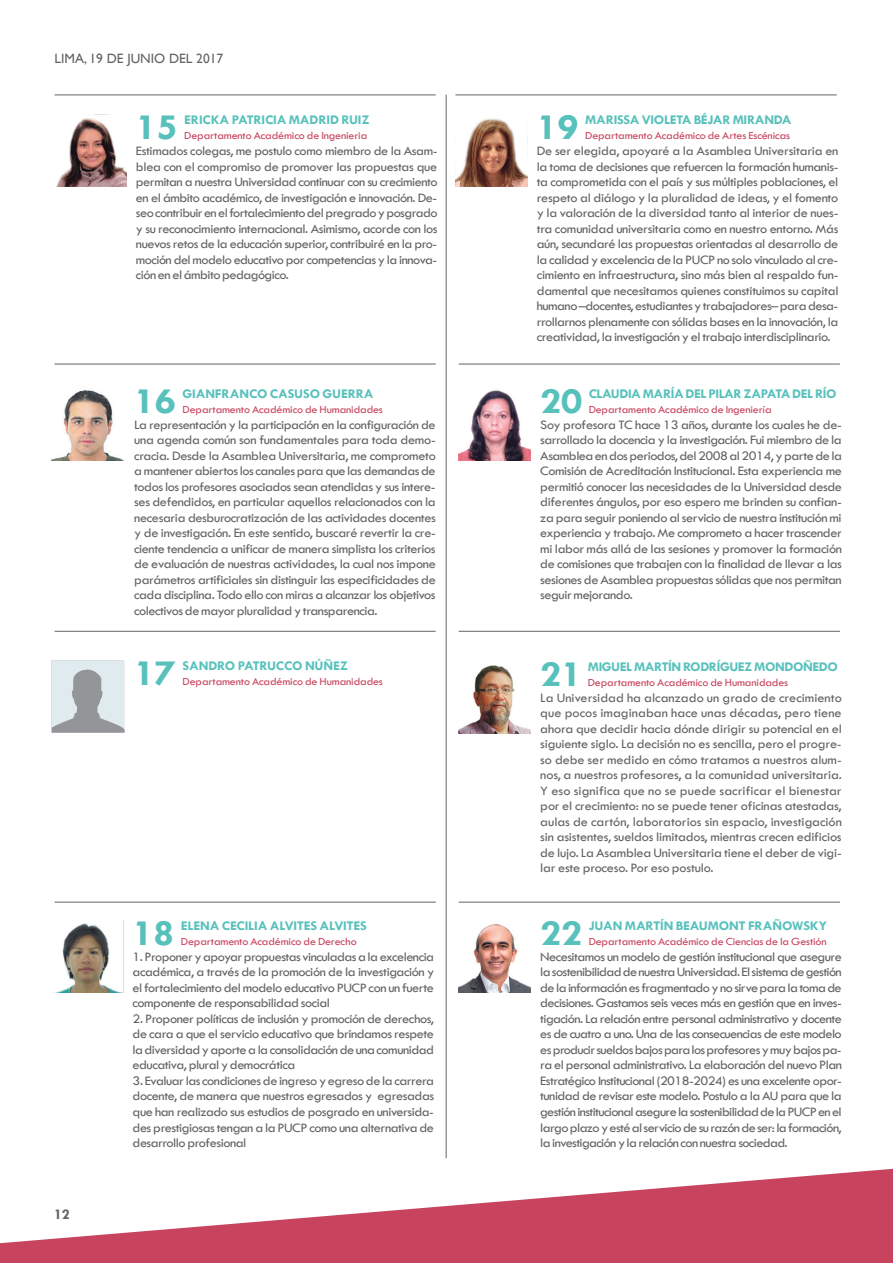
<style>
.page{position:relative;width:893px;height:1263px;background:#fff}
.page>*{position:absolute;margin:0;border:0;box-sizing:border-box;transform-origin:0 0}
.t1{font:700 37.65px "Tw Cen";letter-spacing:-.015em;color:#58c1bc;scale:1.06 1}
.t2{font:700 15px "Tw Cen";color:#636366}
.t3{font:13.5px "Gill Sans";color:#636366}
.t4{font:13.35px/15.5px "Tw Cen";letter-spacing:-.035em;color:#636366;text-align:justify;scale:1.06 1}
.t5{font:700 13.35px "Tw Cen";letter-spacing:-.015em;color:#58c1bc;scale:1.06 1}
.t6{font:700 13.35px "Tw Cen";letter-spacing:-.035em;color:#58c1bc;scale:1.06 1}
.t7{font:11.25px "Tw Cen";letter-spacing:-.015em;color:#c8435d;scale:1.06 1}
</style>
<div class="page">
<hr style="left:55px;top:95px;width:381px;height:1px;background:#636366">
<hr style="left:55px;top:364px;width:381px;height:1px;background:#636366">
<hr style="left:459px;top:364px;width:381px;height:1px;background:#636366">
<hr style="left:55px;top:631px;width:381px;height:1px;background:#636366">
<hr style="left:459px;top:631px;width:381px;height:1px;background:#636366">
<hr style="left:55px;top:902px;width:381px;height:1px;background:#636366">
<hr style="left:459px;top:902px;width:381px;height:1px;background:#636366">
<hr style="left:446px;top:95px;width:1px;height:1063px;background:#636366">
<hr style="left:455px;top:95px;width:382px;height:1px;background:#636366">
<img style="left:459px;top:665px;width:72px;height:68px">
<img style="left:56px;top:118px;width:71px;height:69px">
<img style="left:52px;top:390px;width:72px;height:71px">
<img style="left:455px;top:118px;width:72px;height:69px">
<img style="left:459px;top:390px;width:72px;height:71px">
<svg style="left:52px;top:661px;width:73px;height:72px;background:#c1c9cd"></svg>
<img style="left:459px;top:924px;width:72px;height:68px">
<img style="left:58px;top:923px;width:62px;height:69px">
<svg style="left:0;top:1169px;width:892px;height:94px;fill:#c8435d"></svg>
<svg style="left:892px;top:1168px;width:1px;height:95px"></svg>
<p class="t3" style="left:55px;top:51px;width:170px">LIMA, 19 DE JUNIO DEL 2017</p>
<h1 class="t1" style="left:136px;top:105px;width:41px">15</h1>
<p class="t5" style="left:184px;top:112px;width:176px">ERICKA PATRICIA MADRID RUIZ</p>
<p class="t7" style="left:184px;top:129px;width:174px">Departamento Académico de Ingenieria</p>
<p class="t4" style="left:136px;top:143px;width:286px">Estimados colegas, me postulo como miembro de la Asam&shy;blea con el compromiso de promover las propuestas que permitan a nuestra Universidad continuar con su crecimiento en el ámbito académico, de investigación e innovación. De&shy;seo contribuir en el fortalecimiento del pregrado y posgrado y su reconocimiento internacional. Asimismo, acorde con los nuevos retos de la educación superior, contribuiré en la pro&shy;moción del modelo educativo por competencias y la innova&shy;ción en el ámbito pedagógico.</p>
<h1 class="t1" style="left:537px;top:105px;width:41px">19</h1>
<p class="t5" style="left:585px;top:112px;width:196px">MARISSA VIOLETA BÉJAR MIRANDA</p>
<p class="t7" style="left:585px;top:129px;width:195px">Departamento Académico de Artes Escénicas</p>
<p class="t4" style="left:537px;top:143px;width:286px">De ser elegida, apoyaré a la Asamblea Universitaria en la toma de decisiones que refuercen la formación humanis&shy;ta comprometida con el país y sus múltiples poblaciones, el respeto al diálogo y la pluralidad de ideas, y el fomento y la valoración de la diversidad tanto al interior de nues&shy;tra comunidad universitaria como en nuestro entorno. Más aún, secundaré las propuestas orientadas al desarrollo de la calidad y excelencia de la PUCP no solo vinculado al cre&shy;cimiento en infraestructura, sino más bien al respaldo fun&shy;damental que necesitamos quienes constituimos su capital humano –docentes, estudiantes y trabajadores– para desa&shy;rrollarnos plenamente con sólidas bases en la innovación, la creatividad, la investigación y el trabajo interdisciplinario.</p>
<h1 class="t1" style="left:134px;top:379px;width:41px">16</h1>
<p class="t5" style="left:183px;top:386px;width:182px">GIANFRANCO CASUSO GUERRA</p>
<p class="t7" style="left:183px;top:403px;width:191px">Departamento Académico de Humanidades</p>
<p class="t4" style="left:134px;top:417px;width:286px">La representación y la participación en la configuración de una agenda común son fundamentales para toda demo&shy;cracia. Desde la Asamblea Universitaria, me comprometo a mantener abiertos los canales para que las demandas de todos los profesores asociados sean atendidas y sus intere&shy;ses defendidos, en particular aquellos relacionados con la necesaria desburocratización de las actividades docentes y de investigación. En este sentido, buscaré revertir la cre&shy;ciente tendencia a unificar de manera simplista los criterios de evaluación de nuestras actividades, la cual nos impone parámetros artificiales sin distinguir las especificidades de cada disciplina. Todo ello con miras a alcanzar los objetivos colectivos de mayor pluralidad y transparencia.</p>
<h1 class="t1" style="left:540px;top:379px;width:41px">20</h1>
<p class="t6" style="left:589px;top:386px;width:235px">CLAUDIA MARÍA DEL PILAR ZAPATA DEL RÍO</p>
<p class="t7" style="left:589px;top:403px;width:174px">Departamento Académico de Ingeniería</p>
<p class="t4" style="left:540px;top:417px;width:286px">Soy profesora TC hace 13 años, durante los cuales he de&shy;sarrollado la docencia y la investigación. Fui miembro de la Asamblea en dos periodos, del 2008 al 2014, y parte de la Comisión de Acreditación Institucional. Esta experiencia me permitió conocer las necesidades de la Universidad desde diferentes ángulos, por eso espero me brinden su confian&shy;za para seguir poniendo al servicio de nuestra institución mi experiencia y trabajo. Me comprometo a hacer trascender mi labor más allá de las sesiones y promover la formación de comisiones que trabajen con la finalidad de llevar a las sesiones de Asamblea propuestas sólidas que nos permitan seguir mejorando.</p>
<h1 class="t1" style="left:134px;top:651px;width:41px">17</h1>
<p class="t5" style="left:183px;top:658px;width:158px">SANDRO PATRUCCO NÚÑEZ</p>
<p class="t7" style="left:183px;top:675px;width:191px">Departamento Académico de Humanidades</p>
<h1 class="t1" style="left:540px;top:652px;width:41px">21</h1>
<p class="t6" style="left:588px;top:658px;width:237px">MIGUEL MARTÍN RODRÍGUEZ MONDOÑEDO</p>
<p class="t7" style="left:588px;top:676px;width:191px">Departamento Académico de Humanidades</p>
<p class="t4" style="left:540px;top:690px;width:286px">La Universidad ha alcanzado un grado de crecimiento que pocos imaginaban hace unas décadas, pero tiene ahora que decidir hacia dónde dirigir su potencial en el siguiente siglo. La decisión no es sencilla, pero el progre&shy;so debe ser medido en cómo tratamos a nuestros alum&shy;nos, a nuestros profesores, a la comunidad universitaria.<br>Y eso significa que no se puede sacrificar el bienestar por el crecimiento: no se puede tener oficinas atestadas, aulas de cartón, laboratorios sin espacio, investigación sin asistentes, sueldos limitados, mientras crecen edificios de lujo. La Asamblea Universitaria tiene el deber de vigi&shy;lar este proceso. Por eso postulo.</p>
<h1 class="t1" style="left:133px;top:911px;width:41px">18</h1>
<p class="t5" style="left:181px;top:917px;width:177px">ELENA CECILIA ALVITES ALVITES</p>
<p class="t7" style="left:181px;top:935px;width:167px">Departamento Académico de Derecho</p>
<p class="t4" style="left:133px;top:949px;width:286px">1. Proponer y apoyar propuestas vinculadas a la excelencia académica, a través de la promoción de la investigación y el fortalecimiento del modelo educativo PUCP con un fuerte componente de responsabilidad social</p>
<p class="t4" style="left:133px;top:1011px;width:286px">2. Proponer políticas de inclusión y promoción de derechos, de cara a que el servicio educativo que brindamos respete la diversidad y aporte a la consolidación de una comunidad educativa, plural y democrática</p>
<p class="t4" style="left:133px;top:1073px;width:286px">3. Evaluar las condiciones de ingreso y egreso de la carrera docente, de manera que nuestros egresados y egresadas que han realizado sus estudios de posgrado en universida&shy;des prestigiosas tengan a la PUCP como una alternativa de desarrollo profesional</p>
<h1 class="t1" style="left:540px;top:911px;width:41px">22</h1>
<p class="t5" style="left:589px;top:917px;width:226px">JUAN MARTÍN BEAUMONT FRAÑOWSKY</p>
<p class="t7" style="left:589px;top:935px;width:226px">Departamento Académico de Ciencias de la Gestión</p>
<p class="t4" style="left:540px;top:949px;width:286px">Necesitamos un modelo de gestión institucional que asegure la sostenibilidad de nuestra Universidad. El sistema de gestión de la información es fragmentado y no sirve para la toma de decisiones. Gastamos seis veces más en gestión que en inves&shy;tigación. La relación entre personal administrativo y docente es de cuatro a uno. Una de las consecuencias de este modelo es producir sueldos bajos para los profesores y muy bajos pa&shy;ra el personal administrativo. La elaboración del nuevo Plan Estratégico Institucional (2018-2024) es una excelente opor&shy;tunidad de revisar este modelo. Postulo a la AU para que la gestión institucional asegure la sostenibilidad de la PUCP en el largo plazo y esté al servicio de su razón de ser: la formación, la investigación y la relación con nuestra sociedad.</p>
<p class="t2" style="left:54px;top:1205px;width:17px">12</p>
</div>
